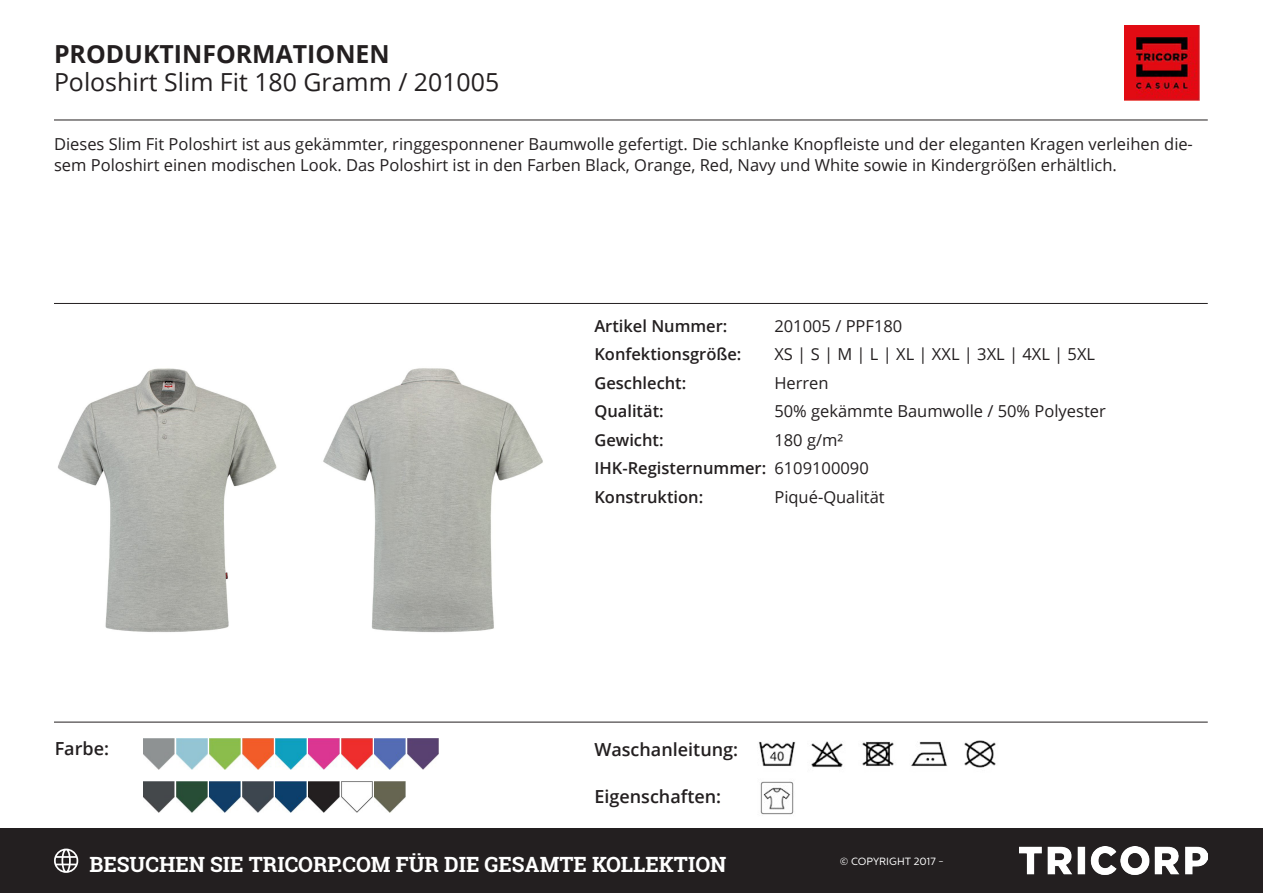
<style>
.page{position:relative;width:1263px;height:893px;background:#fff}
.page>*{position:absolute;margin:0;border:0;box-sizing:border-box;transform-origin:0 0}
.t1{font:24.9px "Open Sans";color:#231f20}
.t2{font:700 24.9px "Open Sans";color:#231f20}
.t3{font:700 21px "Roboto Slab";color:#fff}
.t4{font:600 18px "Open Sans";color:#231f20}
.Kenmerken{font:16.5px/21px "Open Sans";color:#231f20}
.Kenmerk{font:600 16.5px "Open Sans";color:#231f20}
.Kenmerk-2{font:16.5px "Open Sans";color:#231f20}
.t5{font:10.5px "Centrale Sans";color:#fff}
.s1{font-weight:400}
</style>
<div class="page">
<img style="left:1124px;top:26px;width:75px;height:74px">
<img style="left:58px;top:368px;width:219px;height:264px">
<img style="left:323px;top:368px;width:220px;height:265px">
<img style="left:862px;top:741px;width:32px;height:25px">
<img style="left:758px;top:741px;width:38px;height:25px">
<img style="left:811px;top:741px;width:32px;height:27px">
<img style="left:964px;top:740px;width:32px;height:28px">
<img style="left:911px;top:741px;width:37px;height:25px">
<img style="left:760px;top:781px;width:34px;height:34px">
<img style="left:143px;top:738px;width:31px;height:31px">
<img style="left:176px;top:738px;width:31px;height:31px">
<img style="left:209px;top:738px;width:31px;height:31px">
<img style="left:242px;top:738px;width:31px;height:31px">
<img style="left:276px;top:738px;width:31px;height:31px">
<img style="left:309px;top:738px;width:31px;height:31px">
<img style="left:342px;top:738px;width:31px;height:31px">
<img style="left:375px;top:738px;width:31px;height:31px">
<img style="left:408px;top:738px;width:31px;height:31px">
<img style="left:143px;top:781px;width:31px;height:31px">
<img style="left:176px;top:781px;width:31px;height:31px">
<img style="left:209px;top:781px;width:31px;height:31px">
<img style="left:242px;top:781px;width:31px;height:31px">
<img style="left:276px;top:781px;width:31px;height:31px">
<img style="left:309px;top:781px;width:31px;height:31px">
<img style="left:342px;top:781px;width:31px;height:31px">
<img style="left:375px;top:781px;width:31px;height:31px">
<hr style="left:54px;top:120px;width:1154px;height:1px;background:#231f20">
<hr style="left:54px;top:303px;width:1154px;height:1px;background:#231f20">
<hr style="left:54px;top:722px;width:1154px;height:1px;background:#231f20">
<div style="left:0;top:828px;width:1263px;height:65px;background:#231f20"></div>
<svg style="left:54px;top:849px;width:24px;height:24px"></svg>
<img style="left:1020px;top:847px;width:188px;height:28px">
<p class="t2" style="left:54px;top:36px;width:337px">PRODUKTINFORMATIONEN</p>
<p class="t1" style="left:54px;top:65px;width:447px">Poloshirt Slim Fit 180 Gramm / 201005</p>
<p class="Kenmerken" style="left:54px;top:133px;width:1140px">Dieses Slim Fit Poloshirt ist aus gekämmter, ringgesponnener Baumwolle gefertigt. Die schlanke Knopfleiste und der eleganten Kragen verleihen die&shy;sem Poloshirt einen modischen Look. Das Poloshirt ist in den Farben Black, Orange, Red, Navy und White sowie in Kindergrößen erhältlich.</p>
<p class="t4" style="left:55px;top:736px;width:56px">Farbe:</p>
<p class="Kenmerk" style="left:594px;top:314px;width:135px">Artikel Nummer:</p>
<p class="Kenmerk-2" style="left:774px;top:314px;width:129px">201005 / PPF180</p>
<p class="Kenmerk" style="left:594px;top:343px;width:149px">Konfektionsgröße:</p>
<p class="Kenmerk-2" style="left:774px;top:343px;width:322px">XS | S | M | L | XL | XXL | 3XL | 4XL | 5XL</p>
<p class="Kenmerk" style="left:594px;top:371px;width:93px">Geschlecht:</p>
<p class="Kenmerk-2" style="left:774px;top:371px;width:56px">Herren</p>
<p class="Kenmerk" style="left:594px;top:400px;width:71px">Qualität:</p>
<p class="Kenmerk-2" style="left:774px;top:400px;width:333px">50% gekämmte Baumwolle / 50% Polyester</p>
<p class="Kenmerk" style="left:594px;top:428px;width:71px">Gewicht:</p>
<p class="Kenmerk-2" style="left:774px;top:428px;width:70px">180 g/m²</p>
<p class="Kenmerk" style="left:594px;top:457px;width:276px">IHK-Registernummer: <span class="s1">6109100090</span></p>
<p class="Kenmerk" style="left:594px;top:485px;width:110px">Konstruktion:</p>
<p class="Kenmerk-2" style="left:774px;top:485px;width:112px">Piqué-Qualität</p>
<p class="t4" style="left:594px;top:737px;width:145px">Waschanleitung:</p>
<p class="t4" style="left:594px;top:784px;width:128px">Eigenschaften:</p>
<p class="t3" style="left:90px;top:850px;width:638px">BESUCHEN SIE TRICORP.COM FÜR DIE GESAMTE KOLLEKTION</p>
<p class="t5" style="left:840px;top:855px;width:106px">© COPYRIGHT 2017 -</p>
</div>
